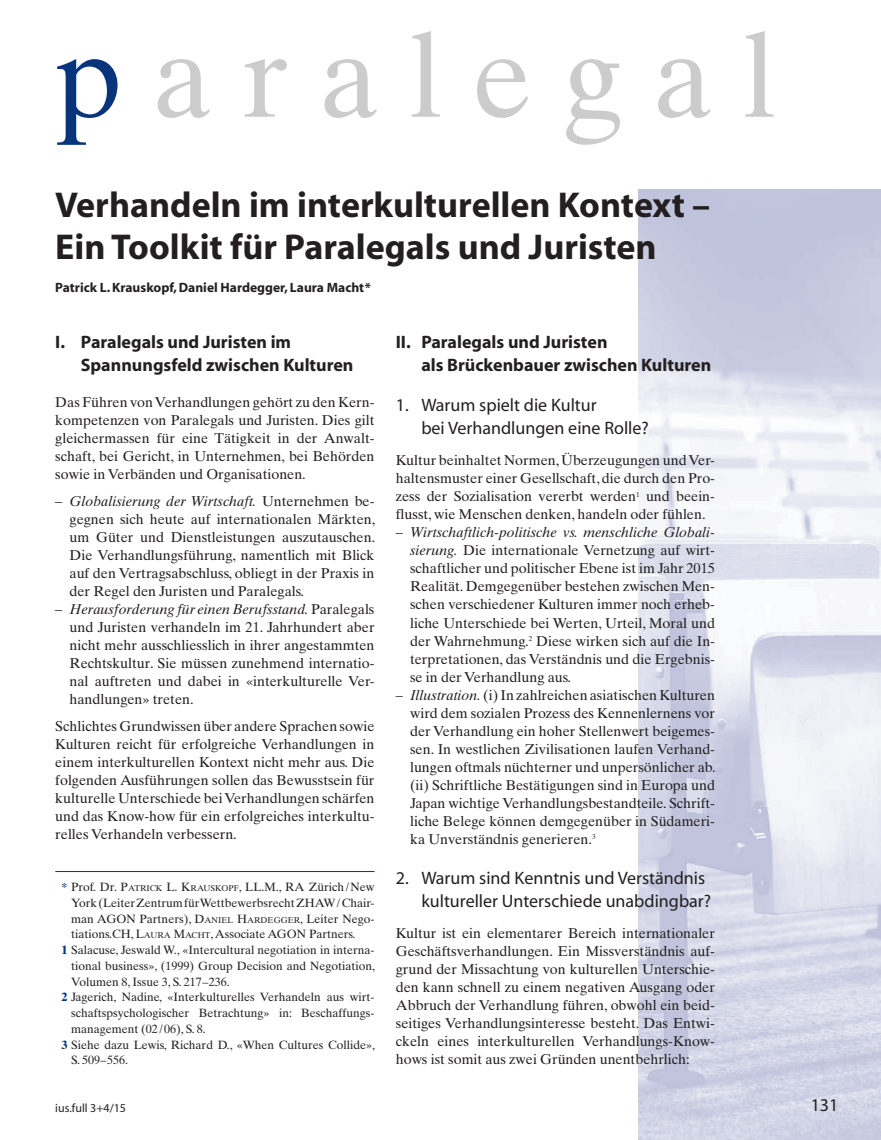
<style>
.page{position:relative;width:881px;height:1140px;background:#fff}
.page>*{position:absolute;margin:0;border:0;box-sizing:border-box;transform-origin:0 0}
.t1{font:120px "Times Ten";letter-spacing:.25em;color:#ccc}
.t2{font:700 36px/42px "Myriad";color:#231f20}
.t3{font:18px/22.5px "Myriad";color:#231f20}
.t4{font:700 18px/22.5px "Myriad";color:#231f20}
.t5{font:14.25px/18px "Times Ten";color:#231f20;text-align:justify}
.t6{font:700 13.5px "Myriad";color:#231f20}
.t7{font:12px "Times Ten";color:#231f20}
.t8{font:12px "Myriad";color:#231f20}
.s1{color:#08347b}
.s2{font-style:italic}
.s3{font-weight:700;color:#08347b}
.s4{font-style:inherit}
.s5{font-size:8.4px}
</style>
<div class="page">
<img style="left:638px;top:190px;width:242px;height:950px">
<hr style="left:55px;top:871px;width:319px;height:1px;background:#08347b">
<h1 class="t1" style="left:55px;top:5px;width:722px"><span class="s1">p</span>aralegal</h1>
<h2 class="t2" style="left:55px;top:183px;width:656px">Verhandeln im interkulturellen Kontext –<br>Ein Toolkit für Paralegals und Juristen</h2>
<p class="t6" style="left:55px;top:280px;width:317px">Patrick L. Krauskopf, Daniel Hardegger, Laura Macht *</p>
<p class="t4" style="left:81px;top:331px;width:274px;text-indent:-26px">I. Paralegals und Juristen im<br>Spannungsfeld zwischen Kulturen</p>
<p class="t5" style="left:55px;top:393px;width:320px">Das Führen von Verhandlungen gehört zu den Kern&shy;kompetenzen von Paralegals und Juristen. Dies gilt gleichermassen für eine Tätigkeit in der Anwalt&shy;schaft, bei Gericht, in Unternehmen, bei Behörden sowie in Verbänden und Organisationen.</p>
<p class="t5" style="left:70px;top:492px;width:307px;text-indent:-14px">– <span class="s2">Globalisierung der Wirtschaft.</span> Unternehmen be&shy;gegnen sich heute auf internationalen Märkten, um Güter und Dienstleistungen auszutauschen.<br>Die Verhandlungsführung, namentlich mit Blick auf den Vertragsabschluss, obliegt in der Praxis in der Regel den Juristen und Paralegals.</p>
<p class="t5" style="left:70px;top:600px;width:306px;text-indent:-14px">– <span class="s2">Herausforderung für einen Berufsstand.</span> Paralegals und Juristen verhandeln im 21. Jahrhundert aber nicht mehr ausschliesslich in ihrer angestammten Rechtskultur. Sie müssen zunehmend internatio&shy;nal auftreten und dabei in «interkulturelle Ver&shy;handlungen» treten.</p>
<p class="t5" style="left:55px;top:717px;width:320px">Schlichtes Grundwissen über andere Sprachen sowie Kulturen reicht für erfolgreiche Verhandlungen in einem interkulturellen Kontext nicht mehr aus. Die folgenden Ausführungen sollen das Bewusstsein für kulturelle Unterschiede bei Verhandlungen schärfen und das Know-how für ein erfolgreiches interkultu&shy;relles Verhandeln verbessern.</p>
<p class="t7" style="left:61px;top:880px;width:314px"><span class="s3">*</span> Prof. Dr. <span class="s4">P</span><span class="s5">ATRICK</span> <span class="s4">L. K</span><span class="s5">RAUSKOPF</span><span class="s4">,</span> LL.M., RA Zürich / New</p>
<p class="t7" style="left:71px;top:895px;width:305px">York (Leiter Zentrum für Wettbewerbsrecht ZHAW / Chair-</p>
<p class="t7" style="left:71px;top:911px;width:305px">man AGON Partners), <span class="s4">D</span><span class="s5">ANIEL</span> <span class="s4">H</span><span class="s5">ARDEGGER</span><span class="s4">,</span> Leiter Nego-</p>
<p class="t7" style="left:71px;top:927px;width:286px">tiations.CH, <span class="s4">L</span><span class="s5">AURA</span> <span class="s4">M</span><span class="s5">ACHT</span><span class="s4">,</span> Associate AGON Partners.</p>
<p class="t7" style="left:61px;top:943px;width:314px"><span class="s3">1</span> Salacuse, Jeswald W., «Intercultural negotiation in interna-</p>
<p class="t7" style="left:71px;top:958px;width:305px">tional business», (1999) Group Decision and Negotiation,</p>
<p class="t7" style="left:71px;top:974px;width:160px">Volumen 8, Issue 3, S. 217 – 236.</p>
<p class="t7" style="left:61px;top:990px;width:314px"><span class="s3">2</span> Jagerich, Nadine, «Interkulturelles Verhandeln aus wirt-</p>
<p class="t7" style="left:71px;top:1005px;width:305px">schafts psychologischer Betrachtung» in: Beschaffungs-</p>
<p class="t7" style="left:71px;top:1021px;width:136px">management (02 / 06), S. 8.</p>
<p class="t7" style="left:61px;top:1037px;width:315px"><span class="s3">3</span> Siehe dazu Lewis, Richard D., «When Cultures Collide»,</p>
<p class="t7" style="left:71px;top:1053px;width:59px">S. 509 – 556.</p>
<p class="t4" style="left:421px;top:331px;width:291px;text-indent:-26px">II. Paralegals und Juristen<br>als Brückenbauer zwischen Kulturen</p>
<p class="t3" style="left:421px;top:394px;width:229px;text-indent:-26px">1. Warum spielt die kultur<br>bei verhandlungen eine rolle?</p>
<p class="t5" style="left:395px;top:451px;width:320px">Kultur beinhaltet Normen, Überzeugungen und Ver&shy;haltensmuster einer Gesellschaft, die durch den Pro&shy;zess der Sozialisation vererbt werden<sup>1</sup> und beein&shy;flusst, wie Menschen denken, handeln oder fühlen.</p>
<p class="t5" style="left:410px;top:523px;width:306px;text-indent:-14px">– <span class="s2">Wirtschaftlich-politische vs. menschliche Globali&shy;sierung.</span> Die internationale Vernetzung auf wirt&shy;schaftlicher und politischer Ebene ist im Jahr 2015<br>Realität. Demgegenüber bestehen zwischen Men&shy;schen verschiedener Kulturen immer noch erheb&shy;liche Unterschiede bei Werten, Urteil, Moral und der Wahrnehmung.<sup>2</sup> Diese wirken sich auf die In&shy;terpretationen, das Verständnis und die Ergebnis&shy;se in der Verhandlung aus.</p>
<p class="t5" style="left:410px;top:685px;width:307px;text-indent:-14px">– <span class="s2">Illustration.</span> (i) In zahlreichen asiatischen Kulturen wird dem sozialen Prozess des Kennenlernens vor der Verhandlung ein hoher Stellenwert beigemes&shy;sen. In westlichen Zivilisationen laufen Verhand&shy;lungen oftmals nüchterner und unpersönlicher ab. (ii) Schriftliche Bestätigungen sind in Europa und Japan wichtige Verhandlungsbestandteile. Schrift&shy;liche Belege können demgegenüber in Südameri&shy;ka Unverständnis generieren.<sup>3</sup></p>
<p class="t3" style="left:421px;top:866px;width:291px;text-indent:-26px">2. Warum sind kenntnis und verständnis kultureller unterschiede unabdingbar?</p>
<p class="t5" style="left:395px;top:924px;width:320px">Kultur ist ein elementarer Bereich internationaler Geschäftsverhandlungen. Ein Missverständnis auf&shy;grund der Missachtung von kulturellen Unterschie&shy;den kann schnell zu einem negativen Ausgang oder Abbruch der Verhandlung führen, obwohl ein beid&shy;seitiges Verhandlungsinteresse besteht. Das Entwi&shy;ckeln eines interkulturellen Verhandlungs-Know&shy;hows ist somit aus zwei Gründen unentbehrlich:</p>
<p class="t8" style="left:55px;top:1103px;width:72px">ius.full 3+4/15</p>
<p class="t3" style="left:810px;top:1094px;width:29px">131</p>
</div>
